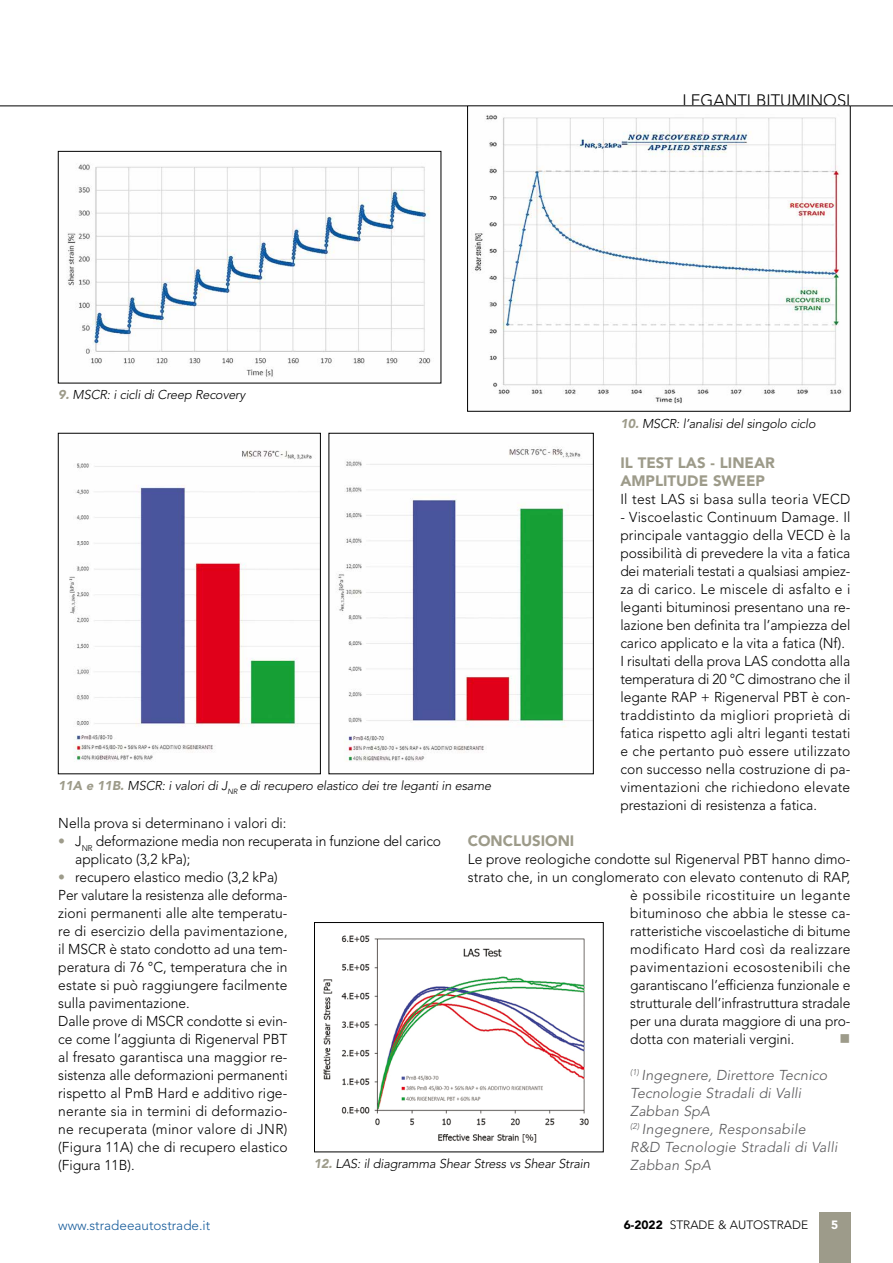
<style>
.page{position:relative;width:893px;height:1263px;background:#fff}
.page>*{position:absolute;margin:0;border:0;box-sizing:border-box;transform-origin:0 0}
.t1{font:300 16.5px "Avenir";color:#000}
.t2{font:900 15px/18px "Avenir";color:#9d9b8a}
.t3{font:15px "Wingdings";color:#9d9b8a}
.t4{font:300 14.25px/18px "Avenir";color:#000}
.t5{font:italic 300 14.25px/18px "Avenir";letter-spacing:.01em;color:#58585a}
.t6{font:300 14.25px "Avenir";letter-spacing:.025em;color:#000}
.t7{font:300 14.25px "Avenir";letter-spacing:.035em;color:#000}
.t8{font:300 14.25px "Avenir";letter-spacing:.03em;color:#000}
.t9{font:300 14.25px "Avenir";letter-spacing:.02em;color:#000}
.t10{font:300 13.5px "Avenir";color:#165b9a}
.t11{font:italic 300 12.75px "Avenir";letter-spacing:-.015em;color:#000}
.t12{font:300 12px "Avenir";color:#000}
.t13{font:900 12px "Avenir";color:#fff}
.s1{font-weight:900;color:#9d9b8a}
.s2{color:#9d9b8a}
.s3{font-weight:900}
</style>
<div class="page">
<hr style="left:0;top:106px;width:893px;height:1px;background:#000">
<div style="left:819px;top:1212px;width:31px;height:51px;background:#9d9b8a"></div>
<img style="left:67px;top:164px;width:364px;height:214px">
<div style="left:58px;top:151px;width:383px;height:232px;border:1px solid #000"></div>
<img style="left:474px;top:115px;width:368px;height:289px">
<img style="left:323px;top:935px;width:266px;height:208px">
<div style="left:314px;top:922px;width:289px;height:230px;border:1px solid #000"></div>
<img style="left:69px;top:450px;width:250px;height:311px">
<div style="left:58px;top:433px;width:263px;height:341px;border:1px solid #000"></div>
<img style="left:338px;top:447px;width:253px;height:315px">
<p class="t11" style="left:58px;top:387px;width:188px"><span class="s1">9.</span> MSCR: i cicli di Creep Recovery</p>
<p class="t11" style="left:58px;top:778px;width:434px"><span class="s1">11A e 11B.</span> MSCR: i valori di J<sub>NR</sub> e di recupero elastico dei tre leganti in esame</p>
<p class="t1" style="left:682px;top:90px;width:169px">LEGANTI BITUMINOSI</p>
<p class="t11" style="left:620px;top:416px;width:197px"><span class="s1">10.</span> MSCR: l’analisi del singolo ciclo</p>
<p class="t2" style="left:620px;top:454px;width:156px">IL TEST LAS - LINEAR<br>AMPLITUDE SWEEP</p>
<p class="t6" style="left:620px;top:491px;width:232px">Il test LAS si basa sulla teoria VECD</p>
<p class="t4" style="left:620px;top:508px;width:232px">- Viscoelastic Continuum Damage. Il principale vantaggio della VECD è la possibilità di prevedere la vita a fatica dei materiali testati a qualsiasi ampiez&shy;za di carico. Le miscele di asfalto e i leganti bituminosi presentano una re&shy;lazione ben definita tra l’ampiezza del carico applicato e la vita a fatica (Nf).<br>I risultati della prova LAS condotta alla temperatura di 20 °C dimostrano che il legante RAP + Rigenerval PBT è con&shy;traddistinto da migliori proprietà di fatica rispetto agli altri leganti testati e che pertanto può essere utilizzato con successo nella costruzione di pa&shy;vimentazioni che richiedono elevate prestazioni di resistenza a fatica.</p>
<p class="t4" style="left:58px;top:814px;width:230px">Nella prova si determinano i valori di:</p>
<p class="t4" style="left:75px;top:832px;width:367px;text-indent:-17px"><span class="s2">•</span> J<sub>NR</sub> deformazione media non recuperata in funzione del carico applicato (3,2 kPa);</p>
<p class="t4" style="left:58px;top:868px;width:231px"><span class="s2">•</span> recupero elastico medio (3,2 kPa)<br>Per valutare la resistenza alle deforma&shy;zioni permanenti alle alte temperatu&shy;re di esercizio della pavimentazione, il MSCR è stato condotto ad una tem&shy;peratura di 76 °C, temperatura che in estate si può raggiungere facilmente sulla pavimentazione.<br>Dalle prove di MSCR condotte si evin&shy;ce come l’aggiunta di Rigenerval PBT al fresato garantisca una maggior re&shy;sistenza alle deformazioni permanenti rispetto al PmB Hard e additivo rige&shy;nerante sia in termini di deformazio&shy;ne recuperata (minor valore di JNR) (Figura 11A) che di recupero elastico (Figura 11B).</p>
<p class="t2" style="left:468px;top:832px;width:108px">CONCLUSIONI</p>
<p class="t4" style="left:468px;top:850px;width:384px">Le prove reologiche condotte sul Rigenerval PBT hanno dimo-</p>
<p class="t4" style="left:468px;top:868px;width:384px">strato che, in un conglomerato con elevato contenuto di RAP,</p>
<p class="t7" style="left:630px;top:887px;width:222px">è possibile ricostituire un legante</p>
<p class="t9" style="left:630px;top:905px;width:222px">bituminoso che abbia le stesse ca-</p>
<p class="t4" style="left:630px;top:922px;width:222px">ratteristiche viscoelastiche di bitume</p>
<p class="t6" style="left:630px;top:941px;width:222px">modificato Hard così da realizzare</p>
<p class="t8" style="left:630px;top:959px;width:222px">pavimentazioni ecosostenibili che</p>
<p class="t4" style="left:630px;top:976px;width:222px">garantiscano l’efficienza funzionale e</p>
<p class="t4" style="left:630px;top:994px;width:222px">strutturale dell’infrastruttura stradale</p>
<p class="t4" style="left:630px;top:1012px;width:222px">per una durata maggiore di una pro-</p>
<p class="t4" style="left:630px;top:1030px;width:166px">dotta con materiali vergini.</p>
<p class="t3" style="left:840px;top:1031px;width:12px">■</p>
<p class="t5" style="left:630px;top:1066px;width:209px"><sup>(1)</sup> Ingegnere, Direttore Tecnico<br>Tecnologie Stradali di Valli<br>Zabban SpA<br><sup>(2)</sup> Ingegnere, Responsabile<br>R&amp;D Tecnologie Stradali di Valli<br>Zabban SpA</p>
<p class="t11" style="left:314px;top:1156px;width:278px"><span class="s1">12.</span> LAS: il diagramma Shear Stress vs Shear Strain</p>
<p class="t10" style="left:58px;top:1217px;width:154px">www.stradeeautostrade.it</p>
<p class="t12" style="left:624px;top:1217px;width:186px"><span class="s3">6-2022</span> STRADE &amp; AUTOSTRADE</p>
<p class="t13" style="left:831px;top:1217px;width:9px">5</p>
</div>
